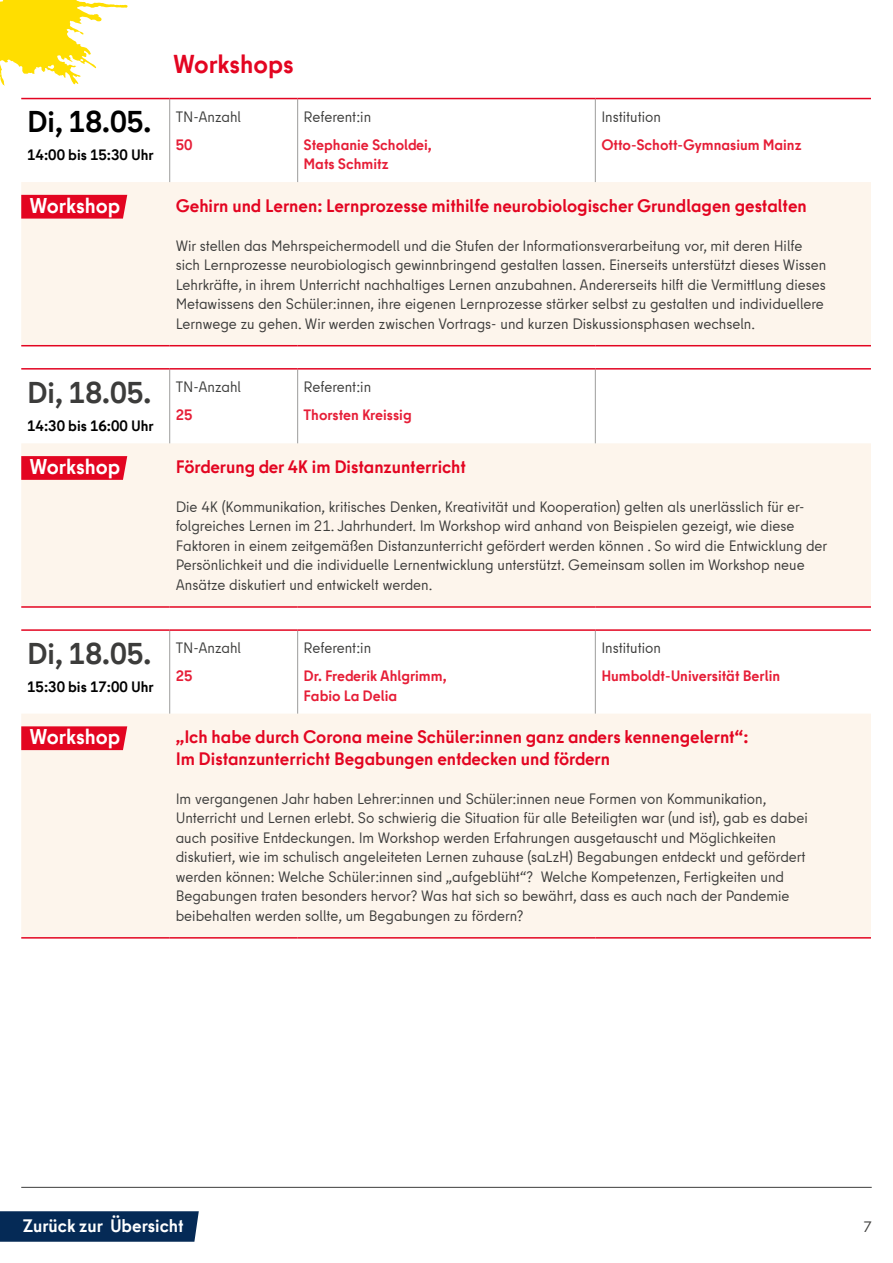
<style>
.page{position:relative;width:893px;height:1263px;background:#fff}
.page>*{position:absolute;margin:0;border:0;box-sizing:border-box;transform-origin:0 0}
.t1{font:700 30px "Berlin Type Office";color:#3c3c3b}
.t2{font:700 30px "Berlin Type Office";color:#000}
.t3{font:700 25.8px "Berlin Type Office";color:#e30521}
.t4{font:700 21.3px "Berlin Type Office";color:#fff}
.t5{font:700 18px/21.6px "Berlin Type Office";color:#e30521}
.t6{font:700 18px "Berlin Type Office";color:#fff}
.t7{font:15px/19.5px "Berlin Type Office";color:#3c3c3b}
.t8{font:700 15px/19.5px "Berlin Type Office";color:#e61e37}
.t9{font:700 15px "Berlin Type Office";color:#000}
</style>
<div class="page">
<svg style="left:0;top:1211px;width:199px;height:31px;background:#0c305a"></svg>
<hr style="left:21px;top:1187px;width:851px;height:1px;background:#3c3c3b">
<div style="left:21px;top:182px;width:850px;height:163px;background:#fdf5ec"></div>
<hr style="left:169px;top:99px;width:1px;height:83px;background:#9d9d9c">
<hr style="left:297px;top:99px;width:1px;height:83px;background:#9d9d9c">
<hr style="left:595px;top:99px;width:1px;height:83px;background:#9d9d9c">
<hr style="left:21px;top:98px;width:149px;height:1px;background:#e30521">
<hr style="left:170px;top:98px;width:128px;height:1px;background:#e30521">
<hr style="left:298px;top:98px;width:297px;height:1px;background:#e30521">
<hr style="left:595px;top:98px;width:276px;height:1px;background:#e30521">
<hr style="left:21px;top:345px;width:149px;height:1px;background:#e30521">
<hr style="left:170px;top:345px;width:128px;height:1px;background:#e30521">
<hr style="left:298px;top:345px;width:297px;height:1px;background:#e30521">
<hr style="left:595px;top:345px;width:276px;height:1px;background:#e30521">
<svg style="left:21px;top:195px;width:106px;height:24px;background:#e30d28"></svg>
<div style="left:21px;top:443px;width:850px;height:163px;background:#fdf5ec"></div>
<hr style="left:169px;top:370px;width:1px;height:73px;background:#9d9d9c">
<hr style="left:297px;top:370px;width:1px;height:73px;background:#9d9d9c">
<hr style="left:595px;top:370px;width:1px;height:73px;background:#9d9d9c">
<hr style="left:21px;top:368px;width:149px;height:2px;background:#e30521">
<hr style="left:170px;top:368px;width:128px;height:2px;background:#e30521">
<hr style="left:298px;top:368px;width:297px;height:2px;background:#e30521">
<hr style="left:595px;top:368px;width:276px;height:2px;background:#e30521">
<hr style="left:21px;top:606px;width:149px;height:2px;background:#e30521">
<hr style="left:170px;top:606px;width:128px;height:2px;background:#e30521">
<hr style="left:298px;top:606px;width:297px;height:2px;background:#e30521">
<hr style="left:595px;top:606px;width:276px;height:2px;background:#e30521">
<svg style="left:21px;top:456px;width:106px;height:24px;background:#e30c27"></svg>
<div style="left:21px;top:714px;width:850px;height:223px;background:#fdf5ec"></div>
<hr style="left:169px;top:631px;width:1px;height:83px;background:#9d9d9c">
<hr style="left:297px;top:631px;width:1px;height:83px;background:#9d9d9c">
<hr style="left:595px;top:631px;width:1px;height:83px;background:#9d9d9c">
<hr style="left:21px;top:629px;width:149px;height:2px;background:#e30521">
<hr style="left:170px;top:629px;width:128px;height:2px;background:#e30521">
<hr style="left:298px;top:629px;width:297px;height:2px;background:#e30521">
<hr style="left:595px;top:629px;width:276px;height:2px;background:#e30521">
<hr style="left:21px;top:937px;width:149px;height:1px;background:#e30521">
<hr style="left:170px;top:937px;width:128px;height:1px;background:#e30521">
<hr style="left:298px;top:937px;width:297px;height:1px;background:#e30521">
<hr style="left:595px;top:937px;width:276px;height:1px;background:#e30521">
<svg style="left:21px;top:726px;width:106px;height:24px;background:#e30d28"></svg>
<svg style="left:0;top:0;width:128px;height:86px"></svg>
<h1 class="t2" style="left:27px;top:103px;width:126px">Di, 18.05.</h1>
<p class="t9" style="left:27px;top:145px;width:128px">14:00 bis 15:30 Uhr</p>
<h2 class="t3" style="left:173px;top:48px;width:122px">Workshops</h2>
<p class="t7" style="left:176px;top:107px;width:67px">TN-Anzahl</p>
<p class="t8" style="left:176px;top:135px;width:18px">50</p>
<p class="t7" style="left:304px;top:107px;width:69px">Referent:in</p>
<p class="t8" style="left:304px;top:135px;width:130px">Stephanie Scholdei,<br>Mats Schmitz</p>
<p class="t7" style="left:601px;top:107px;width:61px">Institution</p>
<p class="t8" style="left:601px;top:135px;width:202px">Otto-Schott-Gymnasium Mainz</p>
<h3 class="t4" style="left:30px;top:192px;width:92px">Workshop</h3>
<p class="t5" style="left:176px;top:195px;width:633px">Gehirn und Lernen: Lernprozesse mithilfe neurobiologischer Grundlagen gestalten</p>
<p class="t7" style="left:176px;top:236px;width:652px">Wir stellen das Mehrspeichermodell und die Stufen der Informationsverarbeitung vor, mit deren Hilfe sich Lernprozesse neurobiologisch gewinnbringend gestalten lassen. Einerseits unterstützt dieses Wissen Lehrkräfte, in ihrem Unterricht nachhaltiges Lernen anzubahnen. Andererseits hilft die Vermittlung dieses Metawissens den Schüler:innen, ihre eigenen Lernprozesse stärker selbst zu gestalten und individuellere Lernwege zu gehen. Wir werden zwischen Vortrags- und kurzen Diskussionsphasen wechseln.</p>
<h1 class="t1" style="left:27px;top:373px;width:126px">Di, 18.05.</h1>
<p class="t9" style="left:27px;top:416px;width:128px">14:30 bis 16:00 Uhr</p>
<p class="t7" style="left:176px;top:377px;width:67px">TN-Anzahl</p>
<p class="t8" style="left:176px;top:405px;width:18px">25</p>
<p class="t7" style="left:304px;top:377px;width:69px">Referent:in</p>
<p class="t8" style="left:304px;top:405px;width:110px">Thorsten Kreissig</p>
<h3 class="t4" style="left:30px;top:453px;width:92px">Workshop</h3>
<p class="t5" style="left:176px;top:456px;width:292px">Förderung der 4K im Distanzunterricht</p>
<p class="t7" style="left:176px;top:497px;width:653px">Die 4K (Kommunikation, kritisches Denken, Kreativität und Kooperation) gelten als unerlässlich für er&shy;folgreiches Lernen im 21. Jahrhundert. Im Workshop wird anhand von Beispielen gezeigt, wie diese Faktoren in einem zeitgemäßen Distanzunterricht gefördert werden können . So wird die Entwicklung der Persönlichkeit und die individuelle Lernentwicklung unterstützt. Gemeinsam sollen im Workshop neue Ansätze diskutiert und entwickelt werden.</p>
<h1 class="t1" style="left:27px;top:634px;width:126px">Di, 18.05.</h1>
<p class="t9" style="left:27px;top:677px;width:128px">15:30 bis 17:00 Uhr</p>
<p class="t7" style="left:176px;top:638px;width:67px">TN-Anzahl</p>
<p class="t8" style="left:176px;top:666px;width:18px">25</p>
<p class="t7" style="left:304px;top:638px;width:69px">Referent:in</p>
<p class="t8" style="left:304px;top:666px;width:144px">Dr. Frederik Ahlgrimm,<br>Fabio La Delia</p>
<p class="t7" style="left:601px;top:638px;width:61px">Institution</p>
<p class="t8" style="left:601px;top:666px;width:180px">Humboldt-Universität Berlin</p>
<h3 class="t4" style="left:30px;top:723px;width:92px">Workshop</h3>
<p class="t5" style="left:176px;top:726px;width:574px">„Ich habe durch Corona meine Schüler:innen ganz anders kennengelernt“:<br>Im Distanzunterricht Begabungen entdecken und fördern</p>
<p class="t7" style="left:176px;top:789px;width:634px">Im vergangenen Jahr haben Lehrer:innen und Schüler:innen neue Formen von Kommunikation, Unterricht und Lernen erlebt. So schwierig die Situation für alle Beteiligten war (und ist), gab es dabei auch positive Entdeckungen. Im Workshop werden Erfahrungen ausgetauscht und Möglichkeiten diskutiert, wie im schulisch angeleiteten Lernen zuhause (saLzH) Begabungen entdeckt und gefördert werden können: Welche Schüler:innen sind „aufgeblüht“? Welche Kompetenzen, Fertigkeiten und Begabungen traten besonders hervor? Was hat sich so bewährt, dass es auch nach der Pandemie beibehalten werden sollte, um Begabungen zu fördern?</p>
<p class="t6" style="left:23px;top:1214px;width:162px">Zurück zur Übersicht</p>
<p class="t7" style="left:863px;top:1217px;width:10px">7</p>
</div>
